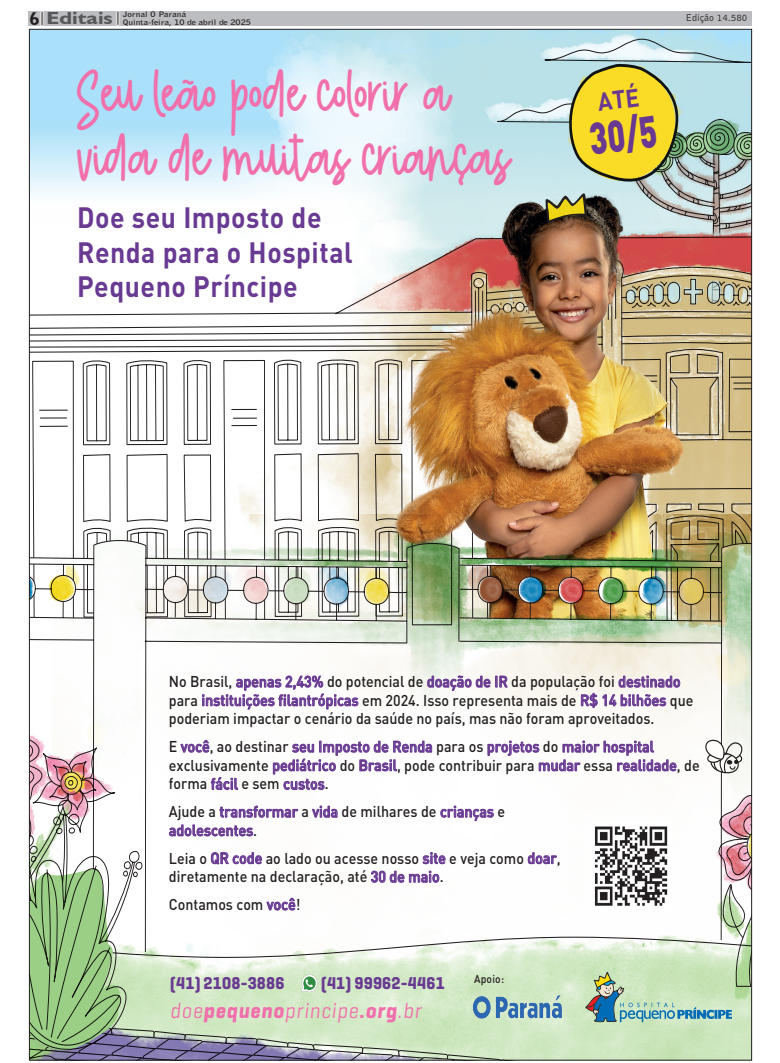
<style>
.page{position:relative;width:780px;height:1063px;background:#fff}
.page>*{position:absolute;margin:0;border:0;box-sizing:border-box;transform-origin:0 0}
.t1{font:52.1px/63.2px "Play Ground Script";color:#f16fab;scale:.91 1}
.t2{font:900 44.2px "DIN Pro";color:#693991;scale:.73 1}
.t3{font:700 29.1px/34.9px "DIN Pro";letter-spacing:.02em;color:#693a92;scale:.91 1}
.t4{font:italic 21.7px "Geogrotesque";letter-spacing:.05em;color:#f16fab;scale:.91 1}
.t5{font:700 17.5px "Geogrotesque";letter-spacing:.01em;color:#693a92;scale:.91 1}
.t6{font:700 17.4px "Humanist 521 BT";color:#57585a;scale:1.28 1}
.t7{font:500 15.5px/18.6px "DIN Pro";color:#231f20;scale:.91 1}
.t8{font:500 15.5px/18.6px "DIN Pro";color:#693a92;scale:.91 1}
.t9{font:500 11.3px "DIN Pro";letter-spacing:.02em;color:#231f20;scale:.91 1}
.t10{font:10px "Bell Gothic BT";color:#231f20}
.t11{font:700 7.5px/7.5px "Bell Gothic BT";color:#231f20;scale:1.23 1}
.s1{font-family:"Bell Gothic BT";font-weight:900;color:#231f20}
.s2{color:#693a92}
.s3{color:#231f20}
.s4{font-weight:700}
</style>
<div class="page">
<div style="left:28px;top:11px;width:723px;height:15px;background:#bcbdc0"></div>
<svg style="left:40px;top:11px;width:4px;height:15px"></svg>
<svg style="left:42px;top:12px;width:1px;height:13px"></svg>
<svg style="left:116px;top:11px;width:4px;height:15px"></svg>
<svg style="left:117px;top:12px;width:1px;height:13px"></svg>
<img style="left:29px;top:39px;width:722px;height:1022px">
<p class="t11" style="left:123px;top:11px;width:106px">Jornal O Paraná<br>Quinta-feira, 10 de abril de 2025</p>
<p class="t6" style="left:29px;top:8px;width:67px"><span class="s1">6</span> Editais</p>
<p class="t10" style="left:685px;top:11px;width:64px">Edição 14.580</p>
<p class="t1" style="left:77px;top:62px;width:476px">Seu leão pode colorir a vida de muitas crianças</p>
<p class="t3" style="left:77px;top:199px;width:304px">Doe seu Imposto de<br>Renda para o Hospital<br>Pequeno Príncipe</p>
<p class="t2" style="left:585px;top:110px;width:95px;rotate:-8deg">30/5</p>
<p class="t7" style="left:169px;top:672px;width:578px">No Brasil, <span class="s2">apenas 2,43%</span> do potencial de <span class="s2">doação de IR</span> da população foi <span class="s2">destinado </span>para <span class="s2">instituições filantrópicas</span> em 2024. Isso representa mais de <span class="s2">R$ 14 bilhões</span> que poderiam impactar o cenário da saúde no país, mas não foram aproveitados.</p>
<p class="t8" style="left:169px;top:737px;width:584px"><span class="s3">E</span> você<span class="s3">, ao destinar</span> seu Imposto de Renda <span class="s3">para os</span> projetos <span class="s3">do</span> maior hospital <span class="s3">exclusivamente</span> pediátrico <span class="s3">do</span> Brasil<span class="s3">, pode contribuir para</span> mudar <span class="s3">essa</span> realidade<span class="s3">, de forma</span> fácil <span class="s3">e sem</span> custos<span class="s3">.</span></p>
<p class="t8" style="left:169px;top:802px;width:371px"><span class="s3">Ajude a</span> transformar <span class="s3">a</span> vida <span class="s3">de milhares de</span> crianças <span class="s3">e </span>adolescentes<span class="s3">.</span></p>
<p class="t7" style="left:169px;top:848px;width:432px">Leia o <span class="s2">QR code</span> ao lado ou acesse nosso <span class="s2">site</span> e veja como <span class="s2">doar</span>, diretamente na declaração, até <span class="s2">30 de maio</span>.</p>
<p class="t7" style="left:169px;top:894px;width:146px">Contamos com <span class="s2">você</span>!</p>
<p class="t5" style="left:170px;top:972px;width:127px">(41) 2108-3886</p>
<p class="t5" style="left:321px;top:972px;width:137px">(41) 99962-4461</p>
<p class="t4" style="left:170px;top:997px;width:277px">doe<span class="s4">pequeno</span>principe<span class="s4">.org</span>.br</p>
<p class="t9" style="left:474px;top:972px;width:35px">Apoio:</p>
</div>
